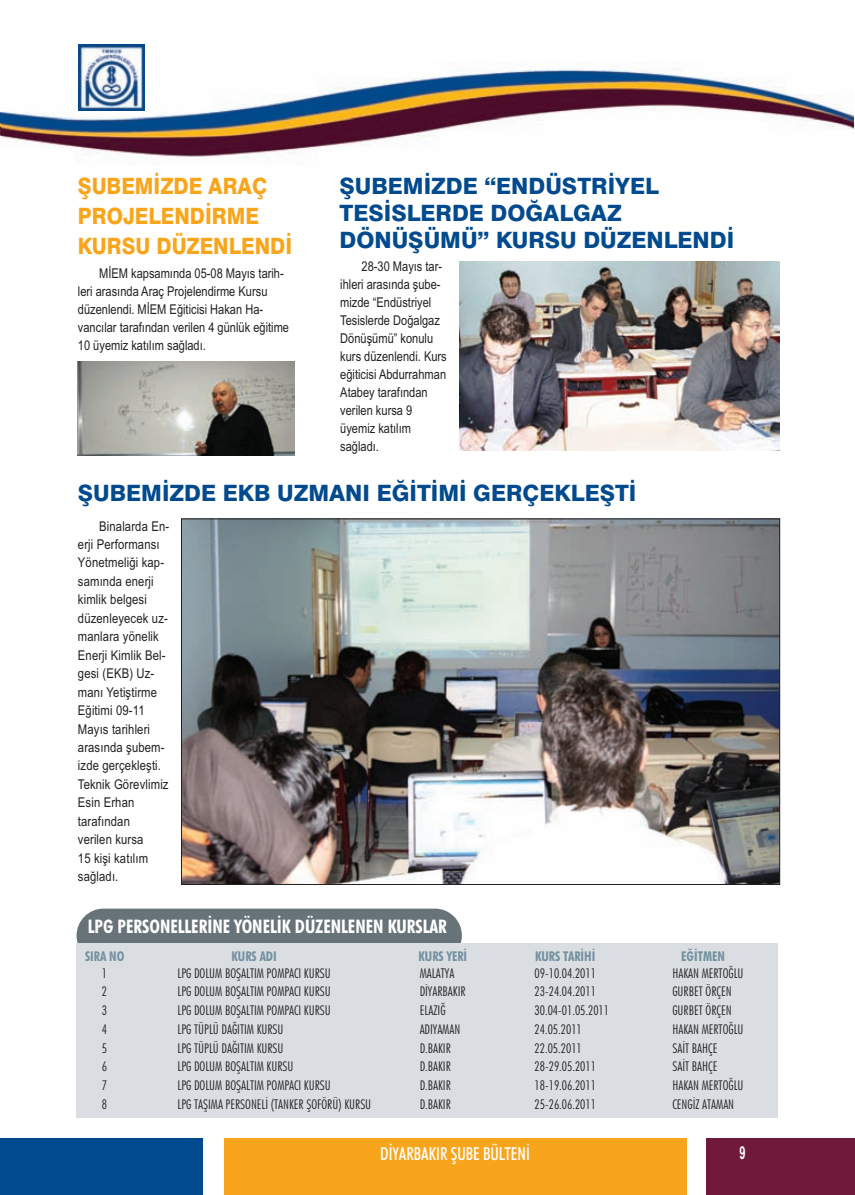
<style>
.page{position:relative;width:855px;height:1195px;background:#fff}
.page>*{position:absolute;margin:0;border:0;box-sizing:border-box;transform-origin:0 0}
.t1{font:800 22.5px/27px "Swiss 721 BT";color:#004a8d}
.t2{font:800 22.5px/30px "Swiss 721 BT";color:#f9a51b;scale:.9 1}
.t3{font:700 condensed 18.75px "Futura BT";color:#fff}
.t4{font:500 condensed 18px "Futura BT";color:#fff;scale:.95 1}
.t5{font:700 18px "Arial Narrow";color:#fff;scale:.75 1}
.t6{font:13.5px/18.5px "Arial Narrow";color:#231f20}
.t7{font:300 condensed 13.5px/18.8px "Futura BT";color:#231f20}
.t8{font:700 condensed 13.5px "Futura BT";color:#73909f}
</style>
<div class="page">
<img style="left:1px;top:62px;width:852px;height:96px">
<div style="left:77px;top:43px;width:71px;height:73px;background:linear-gradient(to right,#fff,#fff)"></div>
<img style="left:79px;top:45px;width:65px;height:66px">
<div style="left:224px;top:1138px;width:462px;height:56px;background:#f9a51b"></div>
<div style="left:0;top:1139px;width:202px;height:56px;background:#004a8d"></div>
<div style="left:706px;top:1138px;width:149px;height:56px;background:#70193b"></div>
<img style="left:459px;top:261px;width:320px;height:190px">
<img style="left:78px;top:361px;width:216px;height:94px">
<img style="left:183px;top:521px;width:594px;height:361px">
<div style="left:77px;top:908px;width:385px;height:54px;background:#677379;border-radius:27px"></div>
<div style="left:77px;top:943px;width:701px;height:175px;background:#dadee2"></div>
<h1 class="t2" style="left:78px;top:171px;width:239px">ŞUBEMİZDE ARAÇ<br>PROJELENDİRME<br>KURSU DÜZENLENDİ</h1>
<p class="t6" style="left:78px;top:265px;width:213px;line-height:18px;text-indent:21px">MİEM kapsamında 05-08 Mayıs tarih&shy;leri arasında Araç Projelendirme Kursu düzenlendi. MİEM Eğiticisi Hakan Ha&shy;vancılar tarafından verilen 4 günlük eğitime 10 üyemiz katılım sağladı.</p>
<h1 class="t1" style="left:339px;top:173px;width:396px">ŞUBEMİZDE “ENDÜSTRİYEL<br>TESİSLERDE DOĞALGAZ<br>DÖNÜŞÜMÜ” KURSU DÜZENLENDİ</h1>
<p class="t6" style="left:340px;top:257px;width:108px;line-height:18px;text-indent:21px">28-30 Mayıs tar&shy;ihleri arasında şube&shy;mizde “Endüstriyel<br>Tesislerde Doğalgaz<br>Dönüşümü” konulu kurs düzenlendi. Kurs eğiticisi Abdurrahman<br>Atabey tarafından verilen kursa 9 üyemiz katılım sağladı.</p>
<h1 class="t1" style="left:78px;top:479px;width:560px">ŞUBEMİZDE EKB UZMANI EĞİTİMİ GERÇEKLEŞTİ</h1>
<p class="t6" style="left:78px;top:517px;width:93px;text-indent:21px">Binalarda En&shy;erji Performansı<br>Yönetmeliği kap&shy;samında enerji kimlik belgesi düzenleyecek uz&shy;manlara yönelik<br>Enerji Kimlik Bel&shy;gesi (EKB) Uz&shy;manı Yetiştirme<br>Eğitimi 09-11<br>Mayıs tarihleri arasında şubem&shy;izde gerçekleşti.<br>Teknik Görevlimiz<br>Esin Erhan tarafından<br>verilen kursa<br>15 kişi katılım sağladı.</p>
<h2 class="t3" style="left:88px;top:916px;width:360px">LPG PERSONELLERİNE YÖNELİK DÜZENLENEN KURSLAR</h2>
<p class="t8" style="left:85px;top:948px;width:41px">SIRA NO</p>
<p class="t8" style="left:231px;top:948px;width:47px">KURS ADI</p>
<p class="t7" style="left:102px;top:963px;width:7px;text-align:justify">1<br>2<br>3<br>4<br>5<br>6<br>7<br>8</p>
<p class="t7" style="left:177px;top:963px;width:195px">LPG DOLUM BOŞALTIM POMPACI KURSU<br>LPG DOLUM BOŞALTIM POMPACI KURSU<br>LPG DOLUM BOŞALTIM POMPACI KURSU<br>LPG TÜPLÜ DAĞITIM KURSU<br>LPG TÜPLÜ DAĞITIM KURSU<br>LPG DOLUM BOŞALTIM KURSU<br>LPG DOLUM BOŞALTIM POMPACI KURSU<br>LPG TAŞIMA PERSONELİ (TANKER ŞOFÖRÜ) KURSU</p>
<p class="t8" style="left:418px;top:948px;width:50px">KURS YERİ</p>
<p class="t7" style="left:420px;top:963px;width:47px">MALATYA<br>DİYARBAKIR<br>ELAZIĞ<br>ADIYAMAN<br>D.BAKIR<br>D.BAKIR<br>D.BAKIR<br>D.BAKIR</p>
<p class="t8" style="left:535px;top:949px;width:62px">KURS TARİHİ</p>
<p class="t7" style="left:534px;top:963px;width:76px">09-10.04.2011<br>23-24.04.2011<br>30.04-01.05.2011<br>24.05.2011<br>22.05.2011<br>28-29.05.2011<br>18-19.06.2011<br>25-26.06.2011</p>
<p class="t8" style="left:681px;top:949px;width:45px">EĞİTMEN</p>
<p class="t7" style="left:672px;top:963px;width:73px">HAKAN MERTOĞLU<br>GURBET ÖRÇEN<br>GURBET ÖRÇEN<br>HAKAN MERTOĞLU<br>SAİT BAHÇE<br>SAİT BAHÇE<br>HAKAN MERTOĞLU<br>CENGİZ ATAMAN</p>
<h3 class="t4" style="left:380px;top:1143px;width:159px">DİYARBAKIR ŞUBE BÜLTENİ</h3>
<h3 class="t5" style="left:739px;top:1142px;width:10px">9</h3>
</div>
